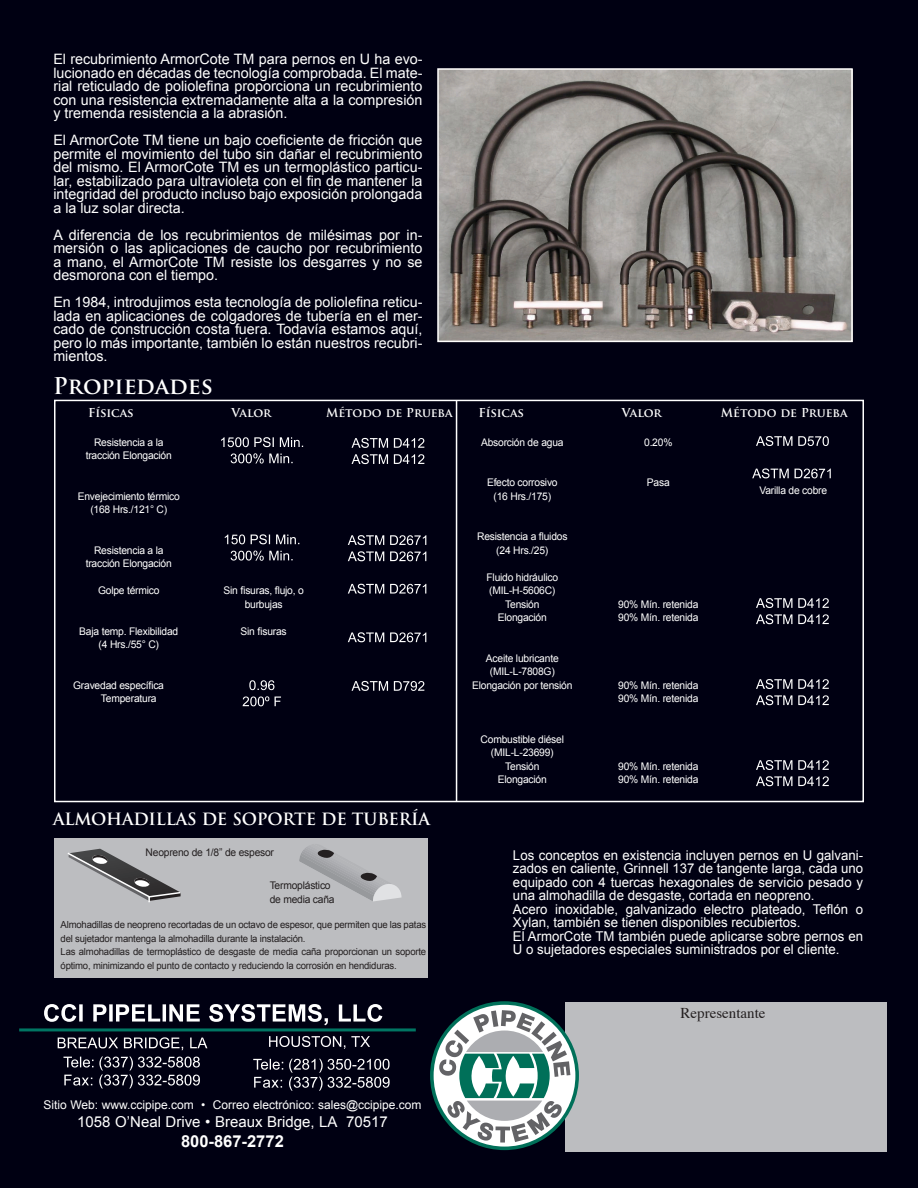
<style>
.page{position:relative;width:918px;height:1188px;background:#000012}
.page>*{position:absolute;margin:0;border:0;box-sizing:border-box;transform-origin:0 0}
.t1{font:700 22.5px "Trajan Pro";color:#fff}
.t2{font:700 16.5px "Trajan Pro";letter-spacing:-.01em;color:#fff}
.t3{font:700 16.5px "Arial";color:#fff}
.t4{font:15px "Arial";color:#fff}
.t5{font:15px "Times";color:#231f20}
.t6{font:14.4px/13.5px "Arial";color:#fff;text-align:justify}
.t7{font:13.5px/13.5px "Arial";color:#fff}
.t8{font:12px "Arial";color:#fff}
.t9{font:700 12px "Trajan Pro";letter-spacing:-.01em;color:#fff}
.t10{font:10.5px/13.5px "Arial";letter-spacing:-.02em;color:#fff;text-align:center}
.t11{font:10.5px/13.5px "Arial";letter-spacing:-.02em;color:#231f20}
.t12{font:9.75px/13.5px "Arial";letter-spacing:-.02em;color:#231f20}
</style>
<div class="page">
<img style="left:440px;top:71px;width:410px;height:268px">
<div style="left:437px;top:68px;width:416px;height:274px;border:2px solid #fffefc"></div>
<div style="left:54px;top:400px;width:810px;height:402px;border:2px solid #fff"></div>
<hr style="left:456px;top:400px;width:1px;height:401px;background:#fff">
<hr style="left:19px;top:1028px;width:397px;height:3px;background:#007563">
<div style="left:565px;top:1002px;width:321px;height:149px;background:#bcbdc0"></div>
<div style="left:54px;top:838px;width:374px;height:140px;background:#bcbdc0"></div>
<svg style="left:299px;top:846px;width:103px;height:56px"></svg>
<svg style="left:67px;top:849px;width:114px;height:54px"></svg>
<svg style="left:44px;top:1004px;width:338px;height:21px"></svg>
<svg style="left:253px;top:1059px;width:137px;height:32px;background:#31313f"></svg>
<svg style="left:63px;top:1056px;width:137px;height:33px;background:#31313f"></svg>
<svg style="left:269px;top:1036px;width:101px;height:13px"></svg>
<svg style="left:58px;top:1037px;width:149px;height:13px;background:#444350"></svg>
<svg style="left:221px;top:437px;width:82px;height:10px"></svg>
<svg style="left:231px;top:453px;width:62px;height:11px"></svg>
<svg style="left:225px;top:534px;width:74px;height:10px"></svg>
<svg style="left:231px;top:551px;width:62px;height:10px"></svg>
<svg style="left:249px;top:680px;width:25px;height:10px"></svg>
<svg style="left:243px;top:696px;width:38px;height:10px"></svg>
<svg style="left:352px;top:438px;width:72px;height:10px"></svg>
<svg style="left:352px;top:454px;width:72px;height:10px"></svg>
<svg style="left:348px;top:535px;width:78px;height:10px"></svg>
<svg style="left:348px;top:551px;width:78px;height:10px"></svg>
<svg style="left:348px;top:584px;width:78px;height:10px"></svg>
<svg style="left:348px;top:632px;width:78px;height:10px"></svg>
<svg style="left:352px;top:681px;width:72px;height:10px"></svg>
<svg style="left:756px;top:436px;width:73px;height:10px"></svg>
<svg style="left:752px;top:468px;width:79px;height:10px"></svg>
<svg style="left:756px;top:598px;width:73px;height:10px"></svg>
<svg style="left:756px;top:614px;width:73px;height:10px"></svg>
<svg style="left:756px;top:679px;width:73px;height:10px"></svg>
<svg style="left:756px;top:695px;width:73px;height:10px"></svg>
<svg style="left:756px;top:760px;width:73px;height:10px"></svg>
<svg style="left:756px;top:776px;width:73px;height:10px"></svg>
<svg style="left:430px;top:1001px;width:149px;height:149px"></svg>
<p class="t6" style="left:53px;top:53px;width:371px">El recubrimiento ArmorCote TM para pernos en U ha evo&shy;lucionado en décadas de tecnología comprobada. El mate&shy;rial reticulado de poliolefina proporciona un recubrimiento con una resistencia extremadamente alta a la compresión y tremenda resistencia a la abrasión.</p>
<p class="t6" style="left:53px;top:134px;width:371px">El ArmorCote TM tiene un bajo coeficiente de fricción que permite el movimiento del tubo sin dañar el recubrimiento del mismo. El ArmorCote TM es un termoplástico particu&shy;lar, estabilizado para ultravioleta con el fin de mantener la integridad del producto incluso bajo exposición prolongada a la luz solar directa.</p>
<p class="t6" style="left:53px;top:228px;width:371px">A diferencia de los recubrimientos de milésimas por in&shy;mersión o las aplicaciones de caucho por recubrimiento a mano, el ArmorCote TM resiste los desgarres y no se desmorona con el tiempo.</p>
<p class="t6" style="left:53px;top:296px;width:371px">En 1984, introdujimos esta tecnología de poliolefina reticu&shy;lada en aplicaciones de colgadores de tubería en el mer&shy;cado de construcción costa fuera. Todavía estamos aquí, pero lo más importante, también lo están nuestros recubri&shy;mientos.</p>
<p class="t1" style="left:53px;top:372px;width:161px">Propiedades</p>
<p class="t9" style="left:88px;top:406px;width:47px">Físicas</p>
<p class="t9" style="left:232px;top:406px;width:41px">Valor</p>
<p class="t9" style="left:326px;top:406px;width:128px">Método de Prueba</p>
<p class="t9" style="left:479px;top:406px;width:47px">Físicas</p>
<p class="t9" style="left:622px;top:406px;width:41px">Valor</p>
<p class="t9" style="left:721px;top:406px;width:128px">Método de Prueba</p>
<p class="t10" style="left:86px;top:435px;width:88px">Resistencia a la tracción Elongación</p>
<p class="t10" style="left:78px;top:489px;width:104px">Envejecimiento térmico</p>
<p class="t10" style="left:90px;top:503px;width:78px">(168 Hrs./121° C)</p>
<p class="t10" style="left:86px;top:543px;width:88px">Resistencia a la tracción Elongación</p>
<p class="t10" style="left:98px;top:584px;width:63px">Golpe térmico</p>
<p class="t10" style="left:79px;top:624px;width:100px">Baja temp. Flexibilidad</p>
<p class="t10" style="left:99px;top:638px;width:62px">(4 Hrs./55° C)</p>
<p class="t10" style="left:101px;top:678px;width:65px;text-align:left;text-indent:-28px">Gravedad específica<br>Temperatura</p>
<p class="t10" style="left:223px;top:584px;width:82px">Sin fisuras, flujo, o burbujas</p>
<p class="t10" style="left:241px;top:624px;width:48px">Sin fisuras</p>
<p class="t2" style="left:53px;top:809px;width:378px">ALMOHADILLAS DE SOPORTE DE TUBERÍA</p>
<p class="t11" style="left:146px;top:845px;width:130px">Neopreno de 1/8” de espesor</p>
<p class="t11" style="left:270px;top:879px;width:67px">Termoplástico de media caña</p>
<p class="t12" style="left:61px;top:918px;width:367px">Almohadillas de neopreno recortadas de un octavo de espesor, que permiten que las patas del sujetador mantenga la almohadilla durante la instalación.</p>
<p class="t12" style="left:61px;top:945px;width:367px">Las almohadillas de termoplástico de desgaste de media caña proporcionan un soporte óptimo, minimizando el punto de contacto y reduciendo la corrosión en hendiduras.</p>
<p class="t8" style="left:43px;top:1097px;width:380px">Sitio Web: www.ccipipe.com • Correo electrónico: sales@ccipipe.com</p>
<p class="t4" style="left:77px;top:1112px;width:312px">1058 O’Neal Drive • Breaux Bridge, LA 70517</p>
<p class="t3" style="left:181px;top:1130px;width:104px">800-867-2772</p>
<p class="t10" style="left:481px;top:435px;width:84px">Absorción de agua</p>
<p class="t10" style="left:487px;top:476px;width:72px">Efecto corrosivo</p>
<p class="t10" style="left:494px;top:489px;width:59px">(16 Hrs./175)</p>
<p class="t10" style="left:477px;top:530px;width:92px">Resistencia a fluidos (24 Hrs./25)</p>
<p class="t10" style="left:487px;top:570px;width:73px">Fluido hidráulico</p>
<p class="t10" style="left:489px;top:584px;width:68px">(MIL-H-5606C)</p>
<p class="t10" style="left:505px;top:597px;width:36px">Tensión</p>
<p class="t10" style="left:498px;top:611px;width:51px">Elongación</p>
<p class="t10" style="left:486px;top:651px;width:74px">Aceite lubricante</p>
<p class="t10" style="left:490px;top:665px;width:67px">(MIL-L-7808G)</p>
<p class="t10" style="left:472px;top:678px;width:102px">Elongación por tensión</p>
<p class="t10" style="left:481px;top:732px;width:85px">Combustible diésel (MIL-L-23699)</p>
<p class="t10" style="left:505px;top:759px;width:36px">Tensión</p>
<p class="t10" style="left:498px;top:773px;width:51px">Elongación</p>
<p class="t10" style="left:644px;top:435px;width:30px">0.20%</p>
<p class="t10" style="left:647px;top:476px;width:24px">Pasa</p>
<p class="t10" style="left:618px;top:597px;width:82px">90% Mín. retenida</p>
<p class="t10" style="left:618px;top:611px;width:82px">90% Mín. retenida</p>
<p class="t10" style="left:618px;top:678px;width:82px">90% Mín. retenida</p>
<p class="t10" style="left:618px;top:692px;width:82px">90% Mín. retenida</p>
<p class="t10" style="left:618px;top:759px;width:82px">90% Mín. retenida</p>
<p class="t10" style="left:618px;top:773px;width:82px">90% Mín. retenida</p>
<p class="t10" style="left:759px;top:483px;width:69px">Varilla de cobre</p>
<p class="t7" style="left:513px;top:849px;width:352px;text-align:justify">Los conceptos en existencia incluyen pernos en U galvani&shy;zados en caliente, Grinnell 137 de tangente larga, cada uno equipado con 4 tuercas hexagonales de servicio pesado y una almohadilla de desgaste, cortada en neopreno.</p>
<p class="t7" style="left:513px;top:903px;width:352px">Acero inoxidable, galvanizado electro plateado, Teflón o<br>Xylan, también se tienen disponibles recubiertos.</p>
<p class="t7" style="left:513px;top:930px;width:352px">El ArmorCote TM también puede aplicarse sobre pernos en<br>U o sujetadores especiales suministrados por el cliente.</p>
<p class="t5" style="left:681px;top:999px;width:86px">Representante</p>
</div>
